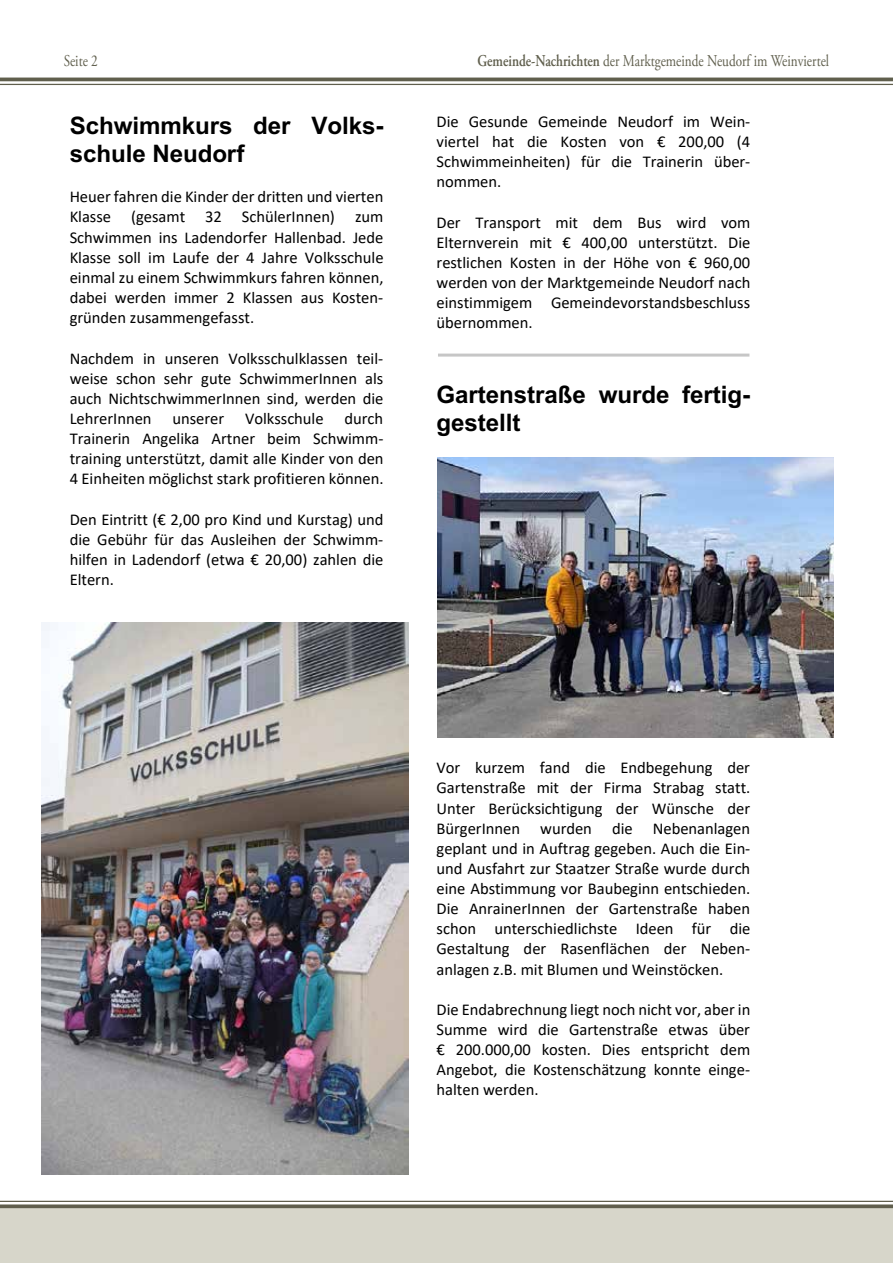
<style>
.page{position:relative;width:893px;height:1263px;background:#fff}
.page>*{position:absolute;margin:0;border:0;box-sizing:border-box;transform-origin:0 0}
.t1{font:700 24.15px/27.8px "Arial";letter-spacing:-.005em;color:#000}
.t2{font:16.5px/20.1px "Calibri";color:#000;text-align:justify}
.t3{font:16.5px "Adobe Garamond Pro";color:#605f4d;scale:.8 1}
.s1{font-weight:600}
</style>
<div class="page">
<div style="left:0;top:1208px;width:893px;height:55px;background:#d7d6ca"></div>
<svg style="left:0;top:1204px;width:893px;height:4px;background:#737262"></svg>
<hr style="left:0;top:1201px;width:893px;height:1px;background:#605f4d">
<hr style="left:0;top:78px;width:893px;height:3px;background:#605f4d">
<hr style="left:0;top:84px;width:893px;height:1px;background:#605f4d">
<img style="left:438px;top:457px;width:395px;height:280px">
<img style="left:41px;top:622px;width:368px;height:552px">
<hr style="left:438px;top:354px;width:311px;height:3px;background:#c6c6c6">
<p class="t3" style="left:64px;top:50px;width:44px">Seite 2</p>
<p class="t3" style="left:477px;top:50px;width:441px"><span class="s1">Gemeinde-Nachrichten</span> der Marktgemeinde Neudorf im Weinviertel</p>
<h1 class="t1" style="left:70px;top:112px;width:315px">Schwimmkurs der Volks&shy;schule Neudorf</h1>
<p class="t2" style="left:70px;top:186px;width:315px">Heuer fahren die Kinder der dritten und vierten Klasse (gesamt 32 SchülerInnen) zum Schwimmen ins Ladendorfer Hallenbad. Jede Klasse soll im Laufe der 4 Jahre Volksschule einmal zu einem Schwimmkurs fahren können, dabei werden immer 2 Klassen aus Kosten&shy;gründen zusammengefasst.</p>
<p class="t2" style="left:70px;top:348px;width:315px">Nachdem in unseren Volksschulklassen teil&shy;weise schon sehr gute SchwimmerInnen als auch NichtschwimmerInnen sind, werden die LehrerInnen</p>
<p class="t2" style="left:70px;top:408px;width:315px;text-indent:275px">durch Trainerin Angelika Artner beim Schwimm&shy;training unterstützt, damit alle Kinder von den 4 Einheiten möglichst stark profitieren können.</p>
<p class="t2" style="left:70px;top:509px;width:315px">Den Eintritt (€ 2,00 pro Kind und Kurstag) und die Gebühr für das Ausleihen der Schwimm&shy;hilfen in Ladendorf (etwa € 20,00) zahlen die Eltern.</p>
<p class="t2" style="left:173px;top:408px;width:53px">unserer</p>
<p class="t2" style="left:245px;top:408px;width:80px">Volksschule</p>
<p class="t2" style="left:437px;top:111px;width:315px">Die Gesunde Gemeinde Neudorf im Wein&shy;viertel hat die Kosten von € 200,00 (4<br>Schwimmeinheiten) für die Trainerin über&shy;nommen.</p>
<p class="t2" style="left:437px;top:212px;width:315px">Der Transport mit dem Bus wird vom Elternverein mit € 400,00 unterstützt. Die restlichen Kosten in der Höhe von € 960,00 werden von der Marktgemeinde Neudorf nach einstimmigem Gemeindevorstandsbeschluss übernommen.</p>
<h1 class="t1" style="left:437px;top:381px;width:315px">Gartenstraße wurde fertig&shy;gestellt</h1>
<p class="t2" style="left:437px;top:757px;width:315px">Vor kurzem fand die Endbegehung der Gartenstraße mit der Firma Strabag statt.<br>Unter Berücksichtigung der Wünsche der BürgerInnen wurden die Nebenanlagen geplant und in Auftrag gegeben. Auch die Ein&shy;und Ausfahrt zur Staatzer Straße wurde durch eine Abstimmung vor Baubeginn entschieden.<br>Die AnrainerInnen der Gartenstraße haben schon unterschiedlichste Ideen für die Gestaltung der Rasenflächen der Neben&shy;anlagen z.B. mit Blumen und Weinstöcken.</p>
<p class="t2" style="left:437px;top:999px;width:315px">Die Endabrechnung liegt noch nicht vor, aber in Summe wird die Gartenstraße etwas über € 200.000,00 kosten. Dies entspricht dem Angebot, die Kostenschätzung konnte einge&shy;halten werden.</p>
</div>
